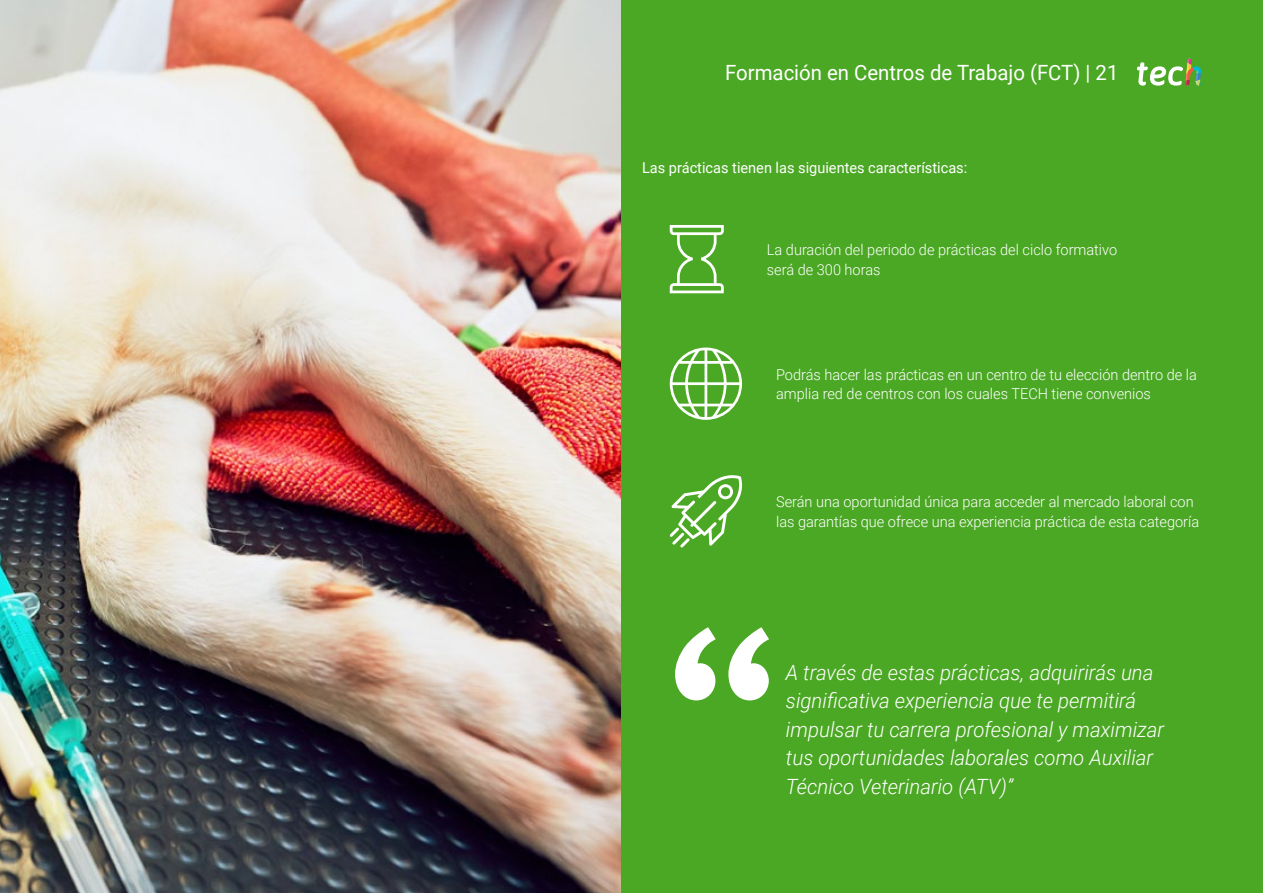
<style>
.page{position:relative;width:1263px;height:893px;background:#fff}
.page>*{position:absolute;margin:0;border:0;box-sizing:border-box;transform-origin:0 0}
.t1{font:italic 300 21px/28.5px "Roboto";color:#fff}
.t2{font:21px "Roboto";color:#fff}
.t3{font:300 15px/19.5px "Roboto";color:#fff}
.t4{font:15px "Roboto";color:#fff}
</style>
<div class="page">
<img style="left:0;top:0;width:621px;height:893px">
<div style="left:621px;top:0;width:642px;height:893px;background:#4ba824"></div>
<svg style="left:670px;top:225px;width:54px;height:68px"></svg>
<svg style="left:670px;top:348px;width:72px;height:72px"></svg>
<svg style="left:670px;top:475px;width:73px;height:73px"></svg>
<svg style="left:1137px;top:59px;width:65px;height:27px"></svg>
<svg style="left:675px;top:627px;width:94px;height:73px"></svg>
<h1 class="t2" style="left:725px;top:57px;width:395px">Formación en Centros de Trabajo (FCT) | 21</h1>
<p class="t4" style="left:642px;top:157px;width:327px">Las prácticas tienen las siguientes características:</p>
<p class="t3" style="left:767px;top:239px;width:352px">La duración del periodo de prácticas del ciclo formativo será de 300 horas</p>
<p class="t3" style="left:776px;top:364px;width:422px">Podrás hacer las prácticas en un centro de tu elección dentro de la amplia red de centros con los cuales TECH tiene convenios</p>
<p class="t3" style="left:776px;top:492px;width:425px">Serán una oportunidad única para acceder al mercado laboral con las garantías que ofrece una experiencia práctica de esta categoría</p>
<h1 class="t1" style="left:786px;top:657px;width:380px">A través de estas prácticas, adquirirás una significativa experiencia que te permitirá impulsar tu carrera profesional y maximizar tus oportunidades laborales como Auxiliar Técnico Veterinario (ATV)”</h1>
</div>
